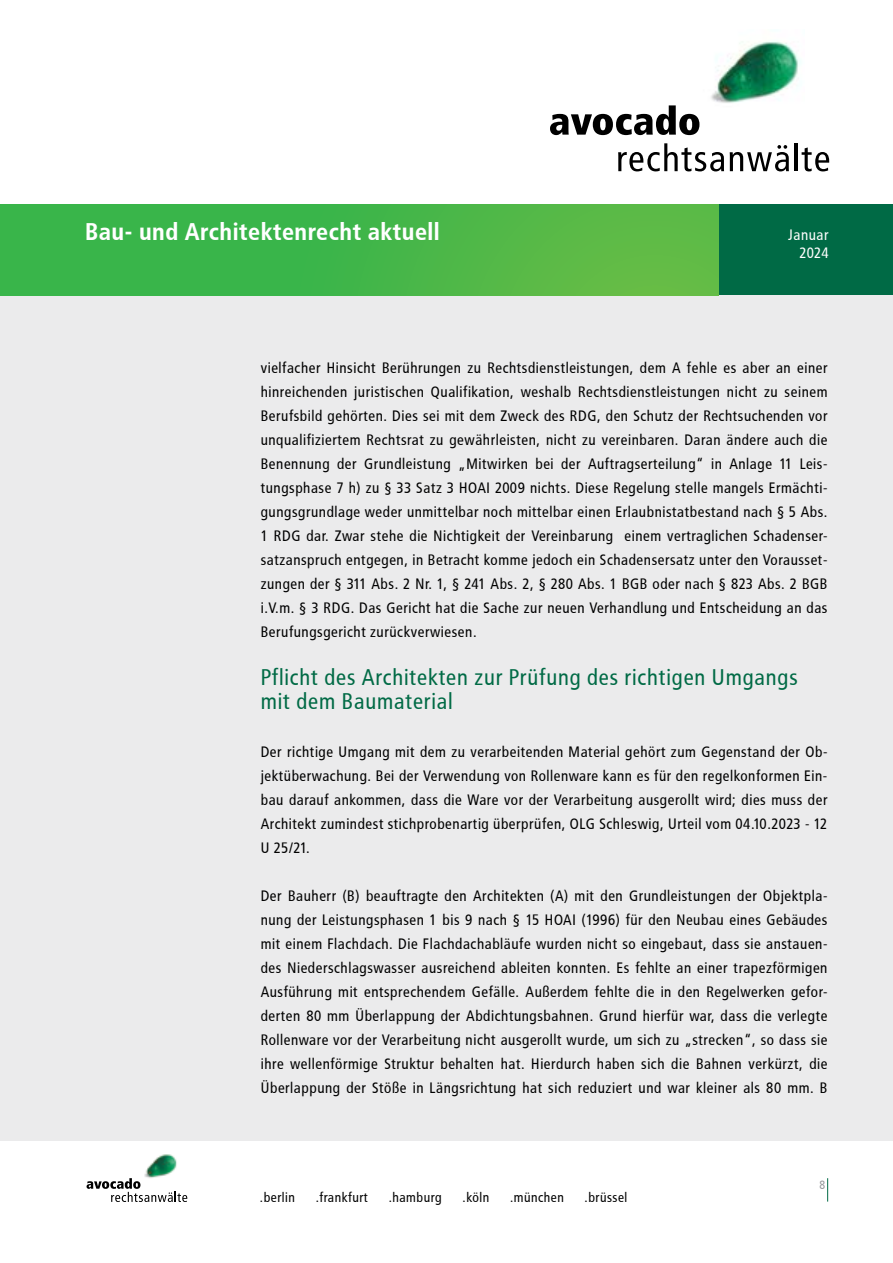
<style>
.page{position:relative;width:893px;height:1263px;background:#fff}
.page>*{position:absolute;margin:0;border:0;box-sizing:border-box;transform-origin:0 0}
.t1{font:700 24px "Avocado";color:#fff}
.t2{font:22.5px/24px "Avocado";color:#006a45}
.t3{font:15px/24px "Avocado";color:#000;text-align:justify}
.t4{font:15px/18px "Avocado";color:#fff;text-align:right}
.t5{font:13.5px "Avocado";color:#000}
.t6{font:12px "Avocado";color:#97999c}
</style>
<div class="page">
<img style="left:711px;top:41px;width:90px;height:62px">
<svg style="left:550px;top:105px;width:149px;height:30px"></svg>
<svg style="left:618px;top:143px;width:106px;height:28px"></svg>
<svg style="left:730px;top:145px;width:59px;height:26px"></svg>
<hr style="left:795px;top:143px;width:3px;height:28px;background:#000">
<svg style="left:802px;top:147px;width:27px;height:24px"></svg>
<div style="left:719px;top:204px;width:174px;height:92px;background:#006a45"></div>
<svg style="left:827px;top:1178px;width:1px;height:23px"></svg>
<div style="left:0;top:296px;width:893px;height:845px;background:#ebebec"></div>
<img style="left:144px;top:1154px;width:33px;height:24px">
<svg style="left:87px;top:1178px;width:100px;height:24px"></svg>
<div style="left:0;top:204px;width:719px;height:92px;background:linear-gradient(to right,#2eb34b,#61bb46)"></div>
<h1 class="t1" style="left:85px;top:218px;width:357px">Bau- und Architektenrecht aktuell</h1>
<p class="t4" style="left:788px;top:226px;width:42px">Januar<br>2024</p>
<p class="t3" style="left:261px;top:355px;width:569px">vielfacher Hinsicht Berührungen zu Rechtsdienstleistungen, dem A fehle es aber an einer hinreichenden juristischen Qualifikation, weshalb Rechtsdienstleistungen nicht zu seinem Berufsbild gehörten. Dies sei mit dem Zweck des RDG, den Schutz der Rechtsuchenden vor unqualifiziertem Rechtsrat zu gewährleisten, nicht zu vereinbaren. Daran ändere auch die Benennung der Grundleistung „Mitwirken bei der Auftragserteilung“ in Anlage 11 Leis&shy;tungsphase 7 h) zu § 33 Satz 3 HOAI 2009 nichts. Diese Regelung stelle mangels Ermächti&shy;gungsgrundlage weder unmittelbar noch mittelbar einen Erlaubnistatbestand nach § 5 Abs.<br>1 RDG dar. Zwar stehe die Nichtigkeit der Vereinbarung einem vertraglichen Schadenser&shy;satzanspruch entgegen, in Betracht komme jedoch ein Schadensersatz unter den Vorausset&shy;zungen der § 311 Abs. 2 Nr. 1, § 241 Abs. 2, § 280 Abs. 1 BGB oder nach § 823 Abs. 2 BGB i.V.m. § 3 RDG. Das Gericht hat die Sache zur neuen Verhandlung und Entscheidung an das Berufungsgericht zurückverwiesen.</p>
<h2 class="t2" style="left:261px;top:665px;width:539px">Pflicht des Architekten zur Prüfung des richtigen Umgangs mit dem Baumaterial</h2>
<p class="t3" style="left:261px;top:739px;width:569px">Der richtige Umgang mit dem zu verarbeitenden Material gehört zum Gegenstand der Ob&shy;jektüberwachung. Bei der Verwendung von Rollenware kann es für den regelkonformen Ein&shy;bau darauf ankommen, dass die Ware vor der Verarbeitung ausgerollt wird; dies muss der Architekt zumindest stichprobenartig überprüfen, OLG Schleswig, Urteil vom 04.10.2023 - 12<br>U 25/21.</p>
<p class="t3" style="left:261px;top:883px;width:569px">Der Bauherr (B) beauftragte den Architekten (A) mit den Grundleistungen der Objektpla&shy;nung der Leistungsphasen 1 bis 9 nach § 15 HOAI (1996) für den Neubau eines Gebäudes mit einem Flachdach. Die Flachdachabläufe wurden nicht so eingebaut, dass sie anstauen&shy;des Niederschlagswasser ausreichend ableiten konnten. Es fehlte an einer trapezförmigen Ausführung mit entsprechendem Gefälle. Außerdem fehlte die in den Regelwerken gefor&shy;derten 80 mm Überlappung der Abdichtungsbahnen. Grund hierfür war, dass die verlegte Rollenware vor der Verarbeitung nicht ausgerollt wurde, um sich zu „strecken“, so dass sie ihre wellenförmige Struktur behalten hat. Hierdurch haben sich die Bahnen verkürzt, die Überlappung der Stöße in Längsrichtung hat sich reduziert und war kleiner als 80 mm. B</p>
<p class="t5" style="left:260px;top:1189px;width:37px">.berlin</p>
<p class="t5" style="left:316px;top:1189px;width:54px">.frankfurt</p>
<p class="t5" style="left:389px;top:1189px;width:55px">.hamburg</p>
<p class="t5" style="left:463px;top:1189px;width:29px">.köln</p>
<p class="t5" style="left:510px;top:1189px;width:56px">.münchen</p>
<p class="t5" style="left:585px;top:1189px;width:45px">.brüssel</p>
<p class="t6" style="left:819px;top:1178px;width:8px">8</p>
</div>
